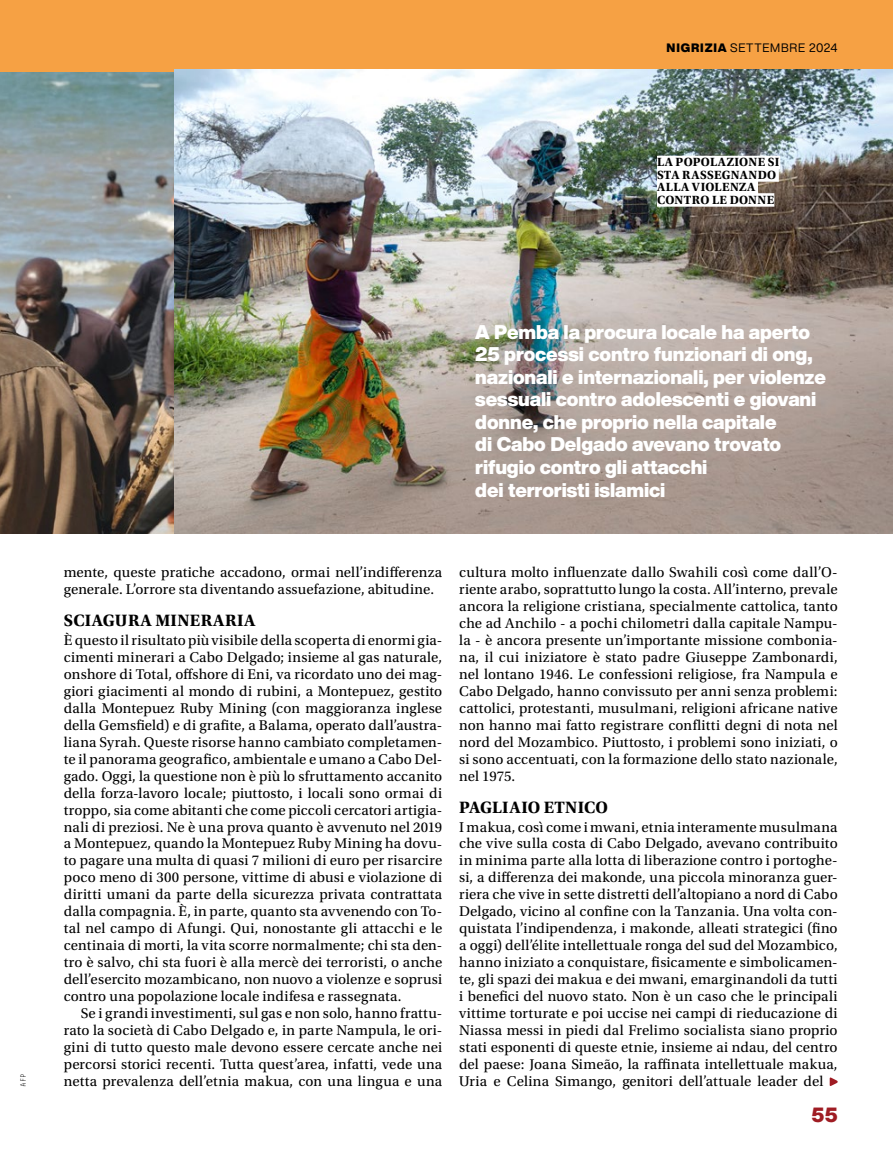
<style>
.page{position:relative;width:893px;height:1149px;background:#fff}
.page>*{position:absolute;margin:0;border:0;box-sizing:border-box;transform-origin:0 0}
.t1{font:900 20.25px "Helvetica Now Display";color:#9f1c23}
.t2{font:900 19.5px/22.5px "Helvetica Now Display";letter-spacing:-.005em;color:#fff}
.t3{font:700 17.25px "Utopia Std";letter-spacing:.02em;color:#000}
.t4{font:14.85px/17px "Utopia Std";letter-spacing:.01em;color:#000;text-align:justify}
.t5{font:700 12.45px/12.5px "Utopia Std";letter-spacing:.03em;color:#000}
.t6{font:12px "Helvetica Now Display";letter-spacing:.07em;color:#000}
.t7{font:300 7.5px "Decima Mono";color:#000}
.s1{font-weight:900}
.s2{font-size:15px}
</style>
<div class="page">
<img style="left:0;top:71px;width:174px;height:462px">
<div style="left:0;top:0;width:893px;height:71px;background:#f6a144"></div>
<img style="left:174px;top:70px;width:719px;height:463px">
<div style="left:657px;top:156px;width:123px;height:13px;background:#fff"></div>
<div style="left:657px;top:168px;width:122px;height:14px;background:#fff"></div>
<div style="left:657px;top:181px;width:101px;height:13px;background:#fff"></div>
<div style="left:657px;top:193px;width:117px;height:13px;background:#fff"></div>
<svg style="left:830px;top:1077px;width:8px;height:8px"></svg>
<p class="t6" style="left:667px;top:40px;width:172px"><span class="s1">NIGRIZIA</span> SETTEMBRE 2024</p>
<p class="t5" style="left:657px;top:156px;width:124px">LA POPOLAZIONE SI<br>STA RASSEGNANDO<br>ALLA VIOLENZA<br>CONTRO LE DONNE</p>
<p class="t7" style="left:19px;top:1086px;width:15px;rotate:-90deg">AFP</p>
<p class="t2" style="left:475px;top:321px;width:352px">A Pemba la procura locale ha aperto 25 processi contro funzionari di ong, nazionali e internazionali, per violenze sessuali contro adolescenti e giovani donne, che proprio nella capitale<br>di Cabo Delgado avevano trovato rifugio contro gli attacchi<br>dei terroristi islamici</p>
<p class="t4" style="left:64px;top:564px;width:380px">mente, queste pratiche accadono, ormai nell’indifferenza generale. L’orrore sta diventando assuefazione, abitudine.</p>
<p class="t3" style="left:64px;top:610px;width:193px">SCIAGURA MINERARIA</p>
<p class="t4" style="left:64px;top:631px;width:380px"><span class="s2">È q</span>uesto il risultato più visibile della scoperta di enormi gia&shy;cimenti minerari a Cabo Delgado; insieme al gas naturale, onshore di Total, offshore di Eni, va ricordato uno dei mag&shy;giori giacimenti al mondo di rubini, a Montepuez, gestito dalla Montepuez Ruby Mining (con maggioranza inglese della Gemsfield) e di grafite, a Balama, operato dall’austra&shy;liana Syrah. Queste risorse hanno cambiato completamen&shy;te il panorama geografico, ambientale e umano a Cabo Del&shy;gado. Oggi, la questione non è più lo sfruttamento accanito della forza-lavoro locale; piuttosto, i locali sono ormai di troppo, sia come abitanti che come piccoli cercatori artigia&shy;nali di preziosi. Ne è una prova quanto è avvenuto nel 2019 a Montepuez, quando la Montepuez Ruby Mining ha dovu&shy;to pagare una multa di quasi 7 milioni di euro per risarcire poco meno di 300 persone, vittime di abusi e violazione di diritti umani da parte della sicurezza privata contrattata dalla compagnia. È, in parte, quanto sta avvenendo con To&shy;tal nel campo di Afungi. Qui, nonostante gli attacchi e le centinaia di morti, la vita scorre normalmente; chi sta den&shy;tro è salvo, chi sta fuori è alla mercè dei terroristi, o anche dell’esercito mozambicano, non nuovo a violenze e soprusi contro una popolazione locale indifesa e rassegnata.</p>
<p class="t4" style="left:64px;top:1004px;width:380px;text-indent:17px">Se i grandi investimenti, sul gas e non solo, hanno frattu&shy;rato la società di Cabo Delgado e, in parte Nampula, le ori&shy;gini di tutto questo male devono essere cercate anche nei percorsi storici recenti. Tutta quest’area, infatti, vede una netta prevalenza dell’etnia makua, con una lingua e una</p>
<p class="t4" style="left:459px;top:564px;width:380px">cultura molto influenzate dallo Swahili così come dall’O&shy;riente arabo, soprattutto lungo la costa. All’interno, prevale ancora la religione cristiana, specialmente cattolica, tanto che ad Anchilo - a pochi chilometri dalla capitale Nampu&shy;la - è ancora presente un’importante missione combonia&shy;na, il cui iniziatore è stato padre Giuseppe Zambonardi, nel lontano 1946. Le confessioni religiose, fra Nampula e Cabo Delgado, hanno convissuto per anni senza problemi: cattolici, protestanti, musulmani, religioni africane native non hanno mai fatto registrare conflitti degni di nota nel nord del Mozambico. Piuttosto, i problemi sono iniziati, o si sono accentuati, con la formazione dello stato nazionale, nel 1975.</p>
<p class="t3" style="left:459px;top:797px;width:150px">PAGLIAIO ETNICO</p>
<p class="t4" style="left:459px;top:818px;width:380px"><span class="s2">I</span> makua, così come i mwani, etnia interamente musulmana che vive sulla costa di Cabo Delgado, avevano contribuito in minima parte alla lotta di liberazione contro i portoghe&shy;si, a differenza dei makonde, una piccola minoranza guer&shy;riera che vive in sette distretti dell’altopiano a nord di Cabo Delgado, vicino al confine con la Tanzania. Una volta con&shy;quistata l’indipendenza, i makonde, alleati strategici (fino a oggi) dell’élite intellettuale ronga del sud del Mozambico, hanno iniziato a conquistare, fisicamente e simbolicamen&shy;te, gli spazi dei makua e dei mwani, emarginandoli da tutti i benefici del nuovo stato. Non è un caso che le principali vittime torturate e poi uccise nei campi di rieducazione di Niassa messi in piedi dal Frelimo socialista siano proprio stati esponenti di queste etnie, insieme ai ndau, del centro del paese: Joana Simeão, la raffinata intellettuale makua, Uria e Celina Simango, genitori dell’attuale leader del</p>
<h1 class="t1" style="left:811px;top:1100px;width:28px">55</h1>
</div>
